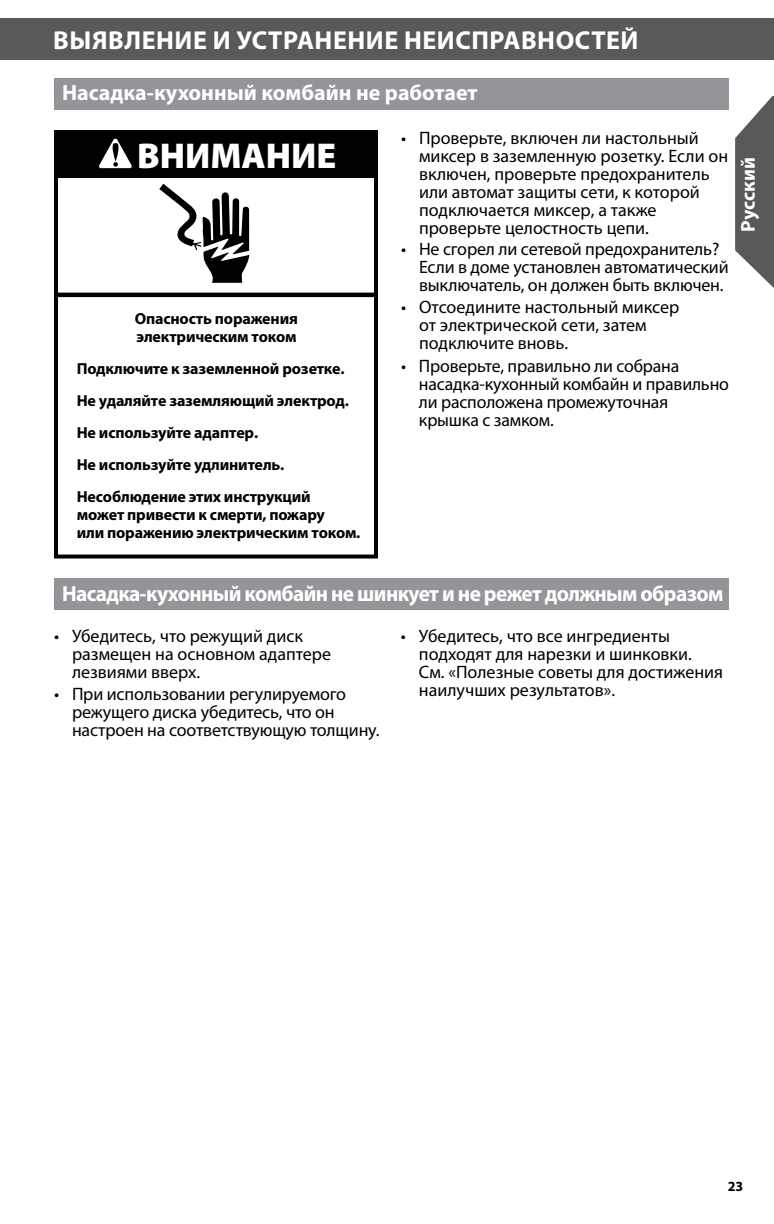
<style>
.page{position:relative;width:774px;height:1224px;background:#fff}
.page>*{position:absolute;margin:0;border:0;box-sizing:border-box;transform-origin:0 0}
.t1{font:900 36px "Myriad Pro";color:#fff}
.t2{font:700 26px "Myriad Pro";letter-spacing:.02em;color:#fff}
.t3{font:700 22px "Myriad Pro";letter-spacing:-.03em;color:#fff}
.t4{font:700 20px "Myriad Pro";color:#fff}
.t5{font:18px/18px "Myriad Pro";letter-spacing:-.005em;color:#000}
.t6{font:700 16px/32px "Myriad Pro";letter-spacing:-.01em;color:#000}
.t7{font:700 14px "Myriad Pro";color:#000}
</style>
<div class="page">
<svg style="left:735px;top:96px;width:39px;height:192px"></svg>
<div style="left:0;top:18px;width:18px;height:42px;background:#58595b"></div>
<div style="left:1px;top:18px;width:773px;height:42px;background:#58595b"></div>
<div style="left:54px;top:578px;width:675px;height:32px;background:#939598"></div>
<div style="left:54px;top:78px;width:675px;height:32px;background:#939598"></div>
<div style="left:54px;top:130px;width:324px;height:429px;border:4px solid #000"></div>
<hr style="left:54px;top:293px;width:323px;height:4px;background:#000">
<svg style="left:159px;top:184px;width:90px;height:99px"></svg>
<div style="left:57px;top:132px;width:320px;height:46px;background:#000"></div>
<svg style="left:99px;top:139px;width:33px;height:29px"></svg>
<h2 class="t2" style="left:53px;top:23px;width:587px">Выявление и устранение неисправностей</h2>
<p class="t3" style="left:62px;top:78px;width:417px">Насадка-кухонный комбайн не работает</p>
<h1 class="t1" style="left:137px;top:132px;width:201px">ВНИМАНИЕ</h1>
<p class="t6" style="left:135px;top:309px;width:165px;line-height:18px">Опасность поражения электрическим током</p>
<p class="t6" style="left:77px;top:352px;width:274px">Подключите к заземленной розетке.<br>Не удаляйте заземляющий электрод.<br>Не используйте адаптер.<br>Не используйте удлинитель.<br>Несоблюдение этих инструкций</p>
<p class="t6" style="left:77px;top:505px;width:285px;line-height:18px">может привести к смерти, пожару<br>или поражению электрическим током.</p>
<p class="t5" style="left:419px;top:128px;width:311px;text-indent:-18px">• Проверьте, включен ли настольный миксер в заземленную розетку. Если он включен, проверьте предохранитель или автомат защиты сети, к которой подключается миксер, а также проверьте целостность цепи.</p>
<p class="t5" style="left:419px;top:240px;width:311px;text-indent:-18px">• Не сгорел ли сетевой предохранитель?<br>Если в доме установлен автоматический выключатель, он должен быть включен.</p>
<p class="t5" style="left:419px;top:298px;width:262px;text-indent:-18px">• Отсоедините настольный миксер от электрической сети, затем подключите вновь.</p>
<p class="t5" style="left:419px;top:356px;width:312px;text-indent:-18px">• Проверьте, правильно ли собрана насадка-кухонный комбайн и правильно ли расположена промежуточная крышка с замком.</p>
<p class="t4" style="left:735px;top:232px;width:76px;rotate:-90deg">Русский</p>
<p class="t3" style="left:62px;top:579px;width:663px">Насадка-кухонный комбайн не шинкует и не режет должным образом</p>
<p class="t5" style="left:72px;top:627px;width:261px;text-indent:-18px">• Убедитесь, что режущий диск размещен на основном адаптере лезвиями вверх.</p>
<p class="t5" style="left:72px;top:685px;width:307px;text-indent:-18px">• При использовании регулируемого режущего диска убедитесь, что он настроен на соответствующую толщину.</p>
<p class="t5" style="left:419px;top:627px;width:306px;text-indent:-18px">• Убедитесь, что все ингредиенты подходят для нарезки и шинковки.<br>См. «Полезные советы для достижения наилучших результатов».</p>
<p class="t7" style="left:728px;top:1178px;width:17px">23</p>
</div>
